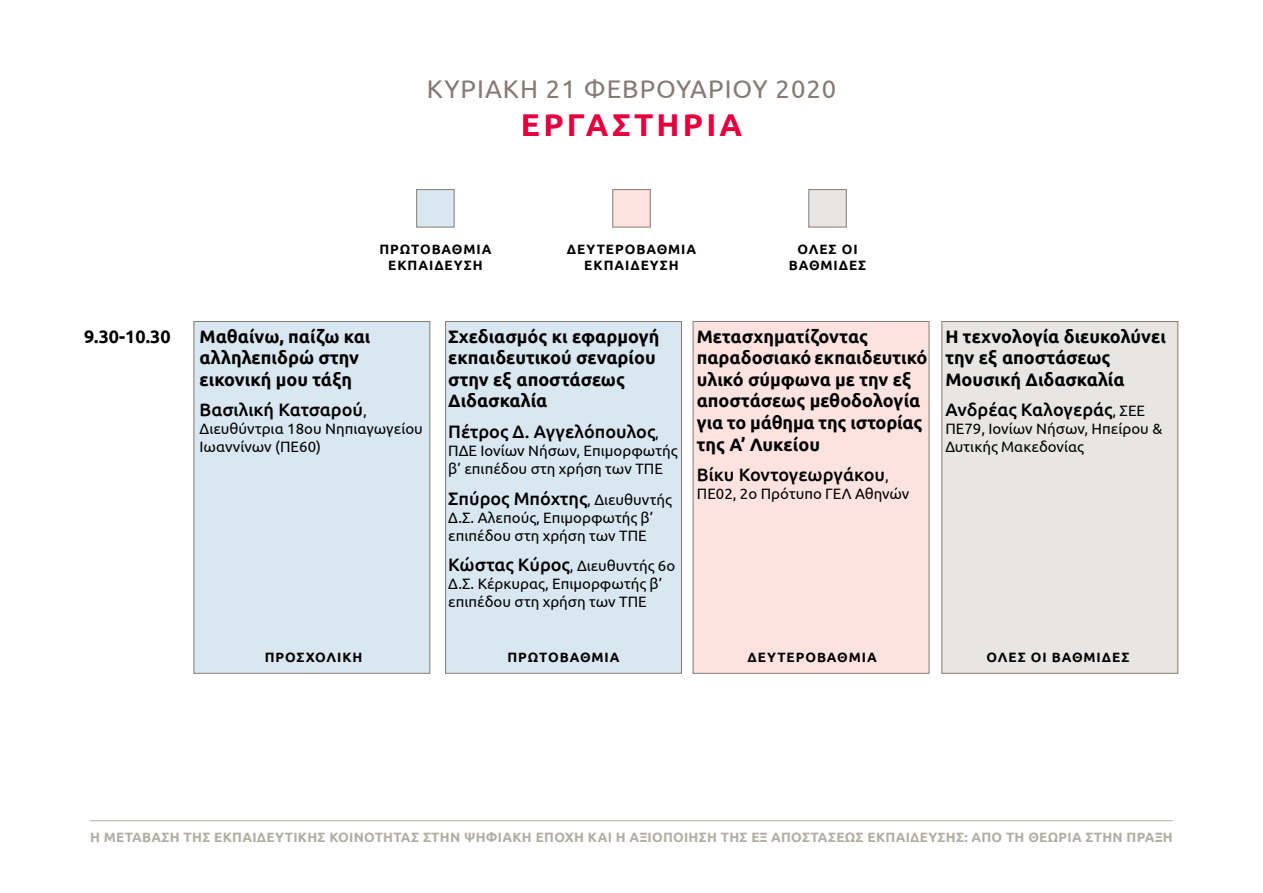
<style>
.page{position:relative;width:1263px;height:893px;background:#fff}
.page>*{position:absolute;margin:0;border:0;box-sizing:border-box;transform-origin:0 0}
.t1{font:700 31.5px "Ubuntu";letter-spacing:.1em;color:#e4003d}
.t2{font:25.5px "Ubuntu";letter-spacing:.04em;color:#877a74}
.t3{font:700 18px/21.6px "Ubuntu";color:#000}
.t4{font:500 18px "Ubuntu";color:#000}
.t5{font:15px/18px "Ubuntu";color:#000}
.t6{font:700 13.5px "Ubuntu";letter-spacing:.02em;color:#b1aea3}
.t7{font:700 13.5px/16.2px "Ubuntu";letter-spacing:.07em;color:#000;text-align:center}
.s1{font-weight:400;font-size:15px}
.s2{font-weight:500;font-size:18px}
</style>
<div class="page">
<hr style="left:90px;top:820px;width:1083px;height:1px;background:#b1aea3">
<div style="left:194px;top:321px;width:236px;height:353px;background:#d8e7f0;border:1px solid #877a74"></div>
<div style="left:445px;top:321px;width:237px;height:353px;background:#d8e7f0;border:1px solid #877a74"></div>
<div style="left:693px;top:321px;width:236px;height:353px;background:#fce3e0;border:1px solid #877a74"></div>
<div style="left:941px;top:321px;width:237px;height:353px;background:#e7e6e3;border:1px solid #877a74"></div>
<div style="left:416px;top:189px;width:39px;height:38px;background:#d8e7f0;border:1px solid #877a74"></div>
<div style="left:612px;top:189px;width:39px;height:38px;background:#fce3e0;border:1px solid #877a74"></div>
<div style="left:808px;top:189px;width:39px;height:38px;background:#e7e6e3;border:1px solid #877a74"></div>
<h2 class="t2" style="left:427px;top:73px;width:411px">ΚΥΡΙΑΚΗ 21 ΦΕΒΡΟΥΑΡΙΟΥ 2020</h2>
<h1 class="t1" style="left:521px;top:105px;width:222px">ΕΡΓΑΣΤΗΡΙΑ</h1>
<p class="t3" style="left:84px;top:325px;width:88px">9.30-10.30</p>
<p class="t7" style="left:379px;top:241px;width:113px">ΠΡΩΤΟΒΑΘΜΙΑ<br>ΕΚΠΑΙΔΕΥΣΗ</p>
<p class="t7" style="left:567px;top:241px;width:131px">ΔΕΥΤΕΡΟΒΑΘΜΙΑ<br>ΕΚΠΑΙΔΕΥΣΗ</p>
<p class="t7" style="left:789px;top:241px;width:79px">ΌΛΕΣ ΟΙ<br>ΒΑΘΜΊΔΕΣ</p>
<p class="t3" style="left:200px;top:325px;width:172px">Μαθαίνω, παίζω και αλληλεπιδρώ στην εικονική μου τάξη</p>
<p class="t4" style="left:200px;top:399px;width:169px">Βασιλική Κατσαρού<span class="s1">,</span></p>
<p class="t5" style="left:200px;top:420px;width:225px">Διευθύντρια 18ου Νηπιαγωγείου<br>Ιωαννίνων (ΠΕ60)</p>
<p class="t3" style="left:448px;top:325px;width:213px">Σχεδιασμός κι εφαρμογή εκπαιδευτικού σεναρίου στην εξ αποστάσεως<br>Διδασκαλία</p>
<p class="t4" style="left:448px;top:420px;width:212px">Πέτρος Δ. Αγγελόπουλος<span class="s1">,</span></p>
<p class="t5" style="left:448px;top:441px;width:231px">ΠΔΕ Ιονίων Νήσων, Επιμορφωτής β’ επιπέδου στη χρήση των ΤΠΕ</p>
<p class="t4" style="left:448px;top:487px;width:225px">Σπύρος Μπόχτης<span class="s1">, Διευθυντής</span></p>
<p class="t5" style="left:448px;top:508px;width:207px">Δ.Σ. Αλεπούς, Επιμορφωτής β’ επιπέδου στη χρήση των ΤΠΕ</p>
<p class="t5" style="left:448px;top:556px;width:228px"><span class="s2">Κώστας Κύρος</span>, Διευθυντής 6ο<br>Δ.Σ. Κέρκυρας, Επιμορφωτής β’ επιπέδου στη χρήση των ΤΠΕ</p>
<p class="t3" style="left:697px;top:325px;width:232px">Μετασχηματίζοντας παραδοσιακό εκπαιδευτικό υλικό σύμφωνα με την εξ αποστάσεως μεθοδολογία για το μάθημα της ιστορίας της Α’ Λυκείου</p>
<p class="t4" style="left:697px;top:463px;width:193px">Βίκυ Κοντογεωργάκου<span class="s1">,</span></p>
<p class="t5" style="left:697px;top:484px;width:214px">ΠΕ02, 2ο Πρότυπο ΓΕΛ Αθηνών</p>
<p class="t3" style="left:945px;top:325px;width:222px">Η τεχνολογία διευκολύνει την εξ αποστάσεως<br>Μουσική Διδασκαλία</p>
<p class="t4" style="left:945px;top:399px;width:201px">Ανδρέας Καλογεράς<span class="s1">, ΣΕΕ</span></p>
<p class="t5" style="left:945px;top:420px;width:218px">ΠΕ79, Ιονίων Νήσων, Ηπείρου &amp;<br>Δυτικής Μακεδονίας</p>
<p class="t7" style="left:265px;top:648px;width:97px">ΠΡΟΣΧΟΛΙΚΉ</p>
<p class="t7" style="left:507px;top:648px;width:113px">ΠΡΩΤΟΒΆΘΜΙΑ</p>
<p class="t7" style="left:747px;top:648px;width:131px">ΔΕΥΤΕΡΟΒΆΘΜΙΑ</p>
<p class="t7" style="left:986px;top:648px;width:144px">ΌΛΕΣ ΟΙ ΒΑΘΜΊΔΕΣ</p>
<p class="t6" style="left:90px;top:829px;width:1084px">Η ΜΕΤΆΒΑΣΗ ΤΗΣ ΕΚΠΑΙΔΕΥΤΙΚΉΣ ΚΟΙΝΌΤΗΤΑΣ ΣΤΗΝ ΨΗΦΙΑΚΉ ΕΠΟΧΉ ΚΑΙ Η ΑΞΙΟΠΟΊ ΗΣΗ ΤΗΣ ΕΞ ΑΠΟΣΤΆΣΕΩΣ ΕΚΠΑΊΔΕΥΣΗΣ: ΑΠΌ ΤΗ ΘΕΩΡΊΑ ΣΤΗΝ ΠΡΆΞΗ</p>
</div>
